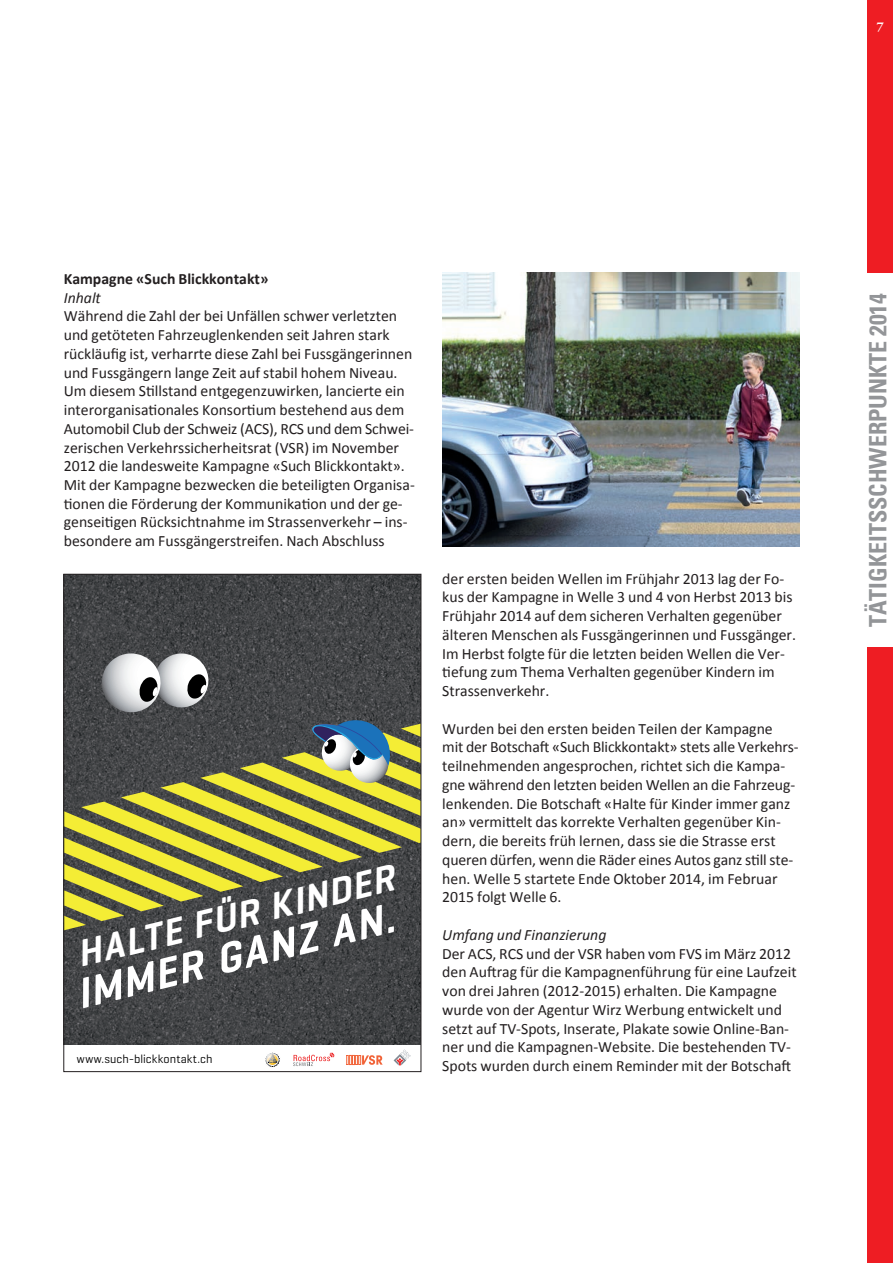
<style>
.page{position:relative;width:893px;height:1263px;background:#fff}
.page>*{position:absolute;margin:0;border:0;box-sizing:border-box;transform-origin:0 0}
.t1{font:italic 600 43.2px "Geogrotesque";color:#fff}
.t2{font:italic 600 38.25px "Geogrotesque";color:#fff}
.t3{font:700 condensed 24px "Univers";color:#939598}
.t4{font:15.75px/18.8px "Calibri";color:#231f20}
.t5{font:italic 15.75px "Calibri";color:#231f20}
.t6{font:700 15.75px "Calibri";color:#231f20}
.t7{font:700 13.5px "Adobe Garamond";color:#fff}
.t8{font:12.15px "Geogrotesque";letter-spacing:.01em;color:#000}
</style>
<div class="page">
<div style="left:867px;top:0;width:26px;height:272px;background:#ee1d23"></div>
<div style="left:867px;top:647px;width:26px;height:616px;background:#ee1d23"></div>
<img style="left:442px;top:272px;width:357px;height:274px">
<svg style="left:66px;top:576px;width:353px;height:469px;background:#424446"></svg>
<svg style="left:265px;top:1052px;width:15px;height:15px"></svg>
<svg style="left:394px;top:1050px;width:16px;height:15px"></svg>
<svg style="left:346px;top:1055px;width:37px;height:10px"></svg>
<svg style="left:293px;top:1052px;width:42px;height:14px"></svg>
<svg style="left:66px;top:653px;width:353px;height:277px;background:#74754d"></svg>
<p class="t7" style="left:877px;top:19px;width:9px">7</p>
<p class="t6" style="left:64px;top:269px;width:206px">Kampagne «Such Blickkontakt»</p>
<p class="t5" style="left:64px;top:288px;width:39px">Inhalt</p>
<p class="t4" style="left:64px;top:306px;width:353px">Während die Zahl der bei Unfällen schwer verletzten und getöteten Fahrzeuglenkenden seit Jahren stark rückläufig ist, verharrte diese Zahl bei Fussgängerinnen und Fussgängern lange Zeit auf stabil hohem Niveau.<br>Um diesem Stillstand entgegenzuwirken, lancierte ein interorganisationales Konsortium bestehend aus dem Automobil Club der Schweiz (ACS), RCS und dem Schwei&shy;zerischen Verkehrssicherheitsrat (VSR) im November 2012 die landesweite Kampagne «Such Blickkontakt».<br>Mit der Kampagne bezwecken die beteiligten Organisa&shy;tionen die Förderung der Kommunikation und der ge&shy;genseitigen Rücksichtnahme im Strassenverkehr – ins&shy;besondere am Fussgängerstreifen. Nach Abschluss</p>
<h2 class="t2" style="left:71px;top:932px;width:327px;rotate:-14deg">HALTE FÜR KINDER</h2>
<h1 class="t1" style="left:70px;top:969px;width:327px;rotate:-14deg">IMMER GANZ AN.</h1>
<p class="t8" style="left:77px;top:1052px;width:137px">www.such-blickkontakt.ch</p>
<p class="t4" style="left:442px;top:568px;width:355px">der ersten beiden Wellen im Frühjahr 2013 lag der Fo&shy;kus der Kampagne in Welle 3 und 4 von Herbst 2013 bis Frühjahr 2014 auf dem sicheren Verhalten gegenüber älteren Menschen als Fussgängerinnen und Fussgänger.<br>Im Herbst folgte für die letzten beiden Wellen die Ver&shy;tiefung zum Thema Verhalten gegenüber Kindern im Strassenverkehr.</p>
<p class="t4" style="left:442px;top:718px;width:358px">Wurden bei den ersten beiden Teilen der Kampagne<br>mit der Botschaft «Such Blickkontakt» stets alle Verkehrs&shy;teilnehmenden angesprochen, richtet sich die Kampa&shy;gne während den letzten beiden Wellen an die Fahrzeug&shy;lenkenden. Die Botschaft «Halte für Kinder immer ganz an» vermittelt das korrekte Verhalten gegenüber Kin&shy;dern, die bereits früh lernen, dass sie die Strasse erst queren dürfen, wenn die Räder eines Autos ganz still ste&shy;hen. Welle 5 startete Ende Oktober 2014, im Februar 2015 folgt Welle 6.</p>
<p class="t5" style="left:442px;top:925px;width:166px">Umfang und Finanzierung</p>
<p class="t4" style="left:442px;top:943px;width:356px">Der ACS, RCS und der VSR haben vom FVS im März 2012 den Auftrag für die Kampagnenführung für eine Laufzeit von drei Jahren (2012-2015) erhalten. Die Kampagne wurde von der Agentur Wirz Werbung entwickelt und setzt auf TV-Spots, Inserate, Plakate sowie Online-Ban&shy;ner und die Kampagnen-Website. Die bestehenden TV-Spots wurden durch einem Reminder mit der Botschaft</p>
<h3 class="t3" style="left:863px;top:627px;width:335px;rotate:-90deg">tätigkeitsschwerpunkte 2014</h3>
</div>
